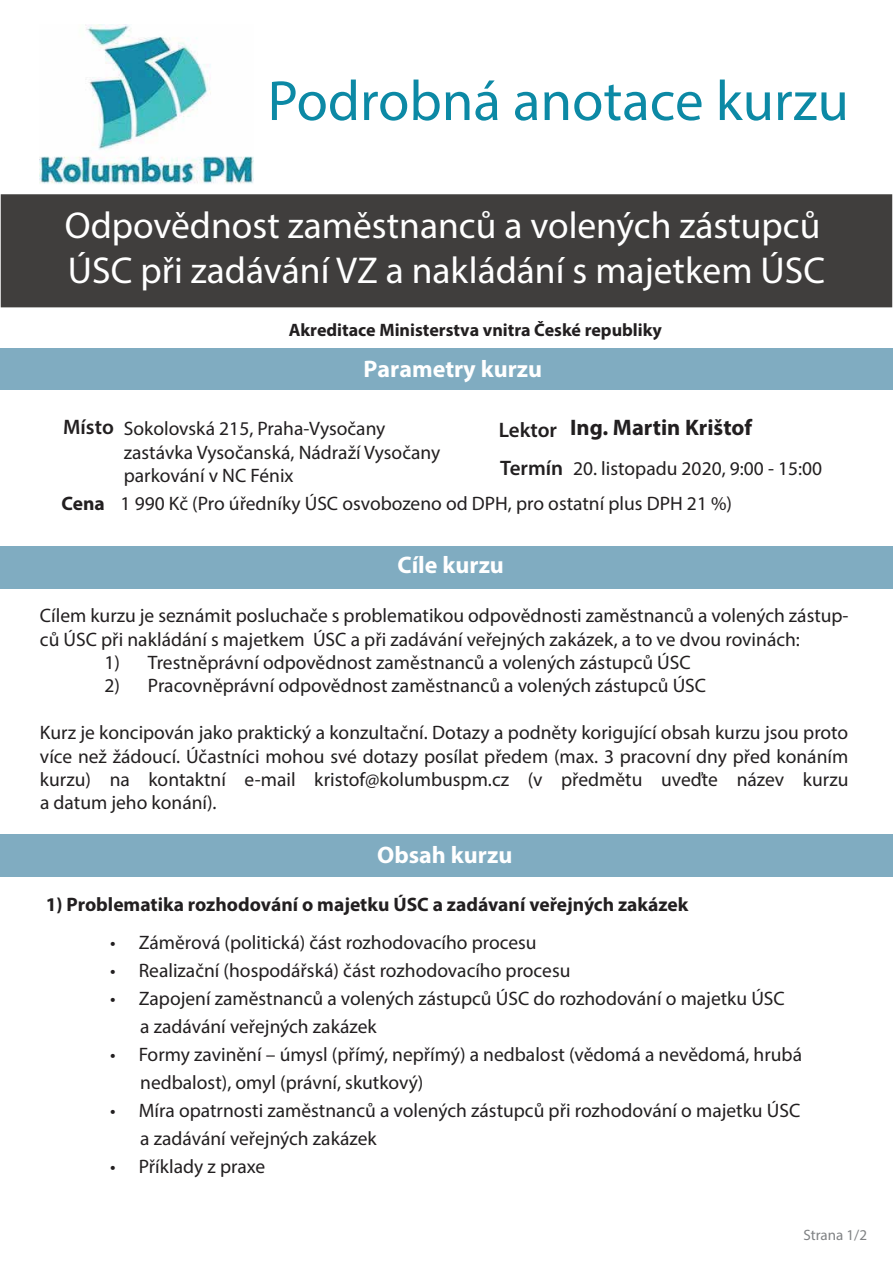
<style>
.page{position:relative;width:893px;height:1263px;background:#fff}
.page>*{position:absolute;margin:0;border:0;box-sizing:border-box;transform-origin:0 0}
.t1{font:57px "Myriad Pro";color:#0c89a5}
.t2{font:37.5px/45px "Myriad Pro";color:#fff}
.t3{font:700 24px "Myriad Pro";color:#fff}
.t4{font:700 22.5px "Myriad Pro";color:#221f20}
.t5{font:600 21px "Myriad Pro";color:#221f20}
.t6{font:19.5px/23.4px "Myriad Pro";color:#221f20}
.t7{font:700 19.5px "Myriad Pro";color:#221f20}
.t8{font:700 18px "Myriad Pro";color:#221f20}
.t9{font:15px "Myriad Pro";color:#808284}
.s1{font-weight:600;font-size:21px}
.s2{font-weight:700}
</style>
<div class="page">
<div style="left:1px;top:194px;width:891px;height:113px;background:#403e3d"></div>
<div style="left:0;top:349px;width:893px;height:41px;background:#80acc1"></div>
<div style="left:0;top:546px;width:893px;height:42px;background:#80acc1"></div>
<div style="left:0;top:834px;width:893px;height:42px;background:#80acc1"></div>
<img style="left:39px;top:24px;width:215px;height:160px">
<h1 class="t1" style="left:268px;top:66px;width:583px">Podrobná anotace kurzu</h1>
<h2 class="t2" style="left:65px;top:203px;width:762px">Odpovědnost zaměstnanců a volených zástupců<br>ÚSC při zadávání VZ a nakládání s majetkem ÚSC</h2>
<p class="t8" style="left:289px;top:318px;width:375px">Akreditace Ministerstva vnitra České republiky</p>
<p class="t3" style="left:364px;top:353px;width:180px">Parametry kurzu</p>
<p class="t5" style="left:63px;top:414px;width:52px">Místo</p>
<p class="t4" style="left:499px;top:413px;width:255px"><span class="s1">Lektor</span> Ing. Martin Krištof</p>
<p class="t6" style="left:124px;top:417px;width:318px">Sokolovská 215, Praha-Vysočany zastávka Vysočanská, Nádraží Vysočany parkování v NC Fénix</p>
<p class="t6" style="left:500px;top:457px;width:323px"><span class="s1">Termín</span> 20. listopadu 2020, 9:00 - 15:00</p>
<p class="t6" style="left:62px;top:491px;width:672px"><span class="s2">Cena</span> 1 990 Kč (Pro úředníky ÚSC osvobozeno od DPH, pro ostatní plus DPH 21 %)</p>
<p class="t3" style="left:398px;top:549px;width:108px">Cíle kurzu</p>
<p class="t6" style="left:40px;top:604px;width:810px">Cílem kurzu je seznámit posluchače s problematikou odpovědnosti zaměstnanců a volených zástup&shy;ců ÚSC při nakládání s majetkem ÚSC a při zadávání veřejných zakázek, a to ve dvou rovinách:</p>
<p class="t6" style="left:104px;top:650px;width:588px">1) Trestněprávní odpovědnost zaměstnanců a volených zástupců ÚSC</p>
<p class="t6" style="left:104px;top:674px;width:603px">2) Pracovněprávní odpovědnost zaměstnanců a volených zástupců ÚSC</p>
<p class="t6" style="left:40px;top:721px;width:810px;text-align:justify">Kurz je koncipován jako praktický a konzultační. Dotazy a podněty korigující obsah kurzu jsou proto více než žádoucí. Účastníci mohou své dotazy posílat předem (max. 3 pracovní dny před konáním kurzu) na kontaktní e-mail kristof@kolumbuspm.cz (v předmětu uveďte název kurzu a datum jeho konání).</p>
<p class="t3" style="left:377px;top:839px;width:137px">Obsah kurzu</p>
<p class="t7" style="left:46px;top:892px;width:644px">1) Problematika rozhodování o majetku ÚSC a zadávaní veřejných zakázek</p>
<p class="t6" style="left:110px;top:931px;width:428px">• Záměrová (politická) část rozhodovacího procesu</p>
<p class="t6" style="left:110px;top:959px;width:462px">• Realizační (hospodářská) část rozhodovacího procesu</p>
<p class="t6" style="left:140px;top:984px;width:646px;line-height:27.9px;text-indent:-30px">• Zapojení zaměstnanců a volených zástupců ÚSC do rozhodování o majetku ÚSC a zadávání veřejných zakázek</p>
<p class="t6" style="left:140px;top:1040px;width:663px;line-height:27.9px;text-indent:-30px">• Formy zavinění – úmysl (přímý, nepřímý) a nedbalost (vědomá a nevědomá, hrubá nedbalost), omyl (právní, skutkový)</p>
<p class="t6" style="left:140px;top:1096px;width:662px;line-height:27.9px;text-indent:-30px">• Míra opatrnosti zaměstnanců a volených zástupců při rozhodování o majetku ÚSC a zadávání veřejných zakázek</p>
<p class="t6" style="left:110px;top:1154px;width:157px">• Příklady z praxe</p>
<p class="t9" style="left:803px;top:1225px;width:65px">Strana 1/2</p>
</div>
